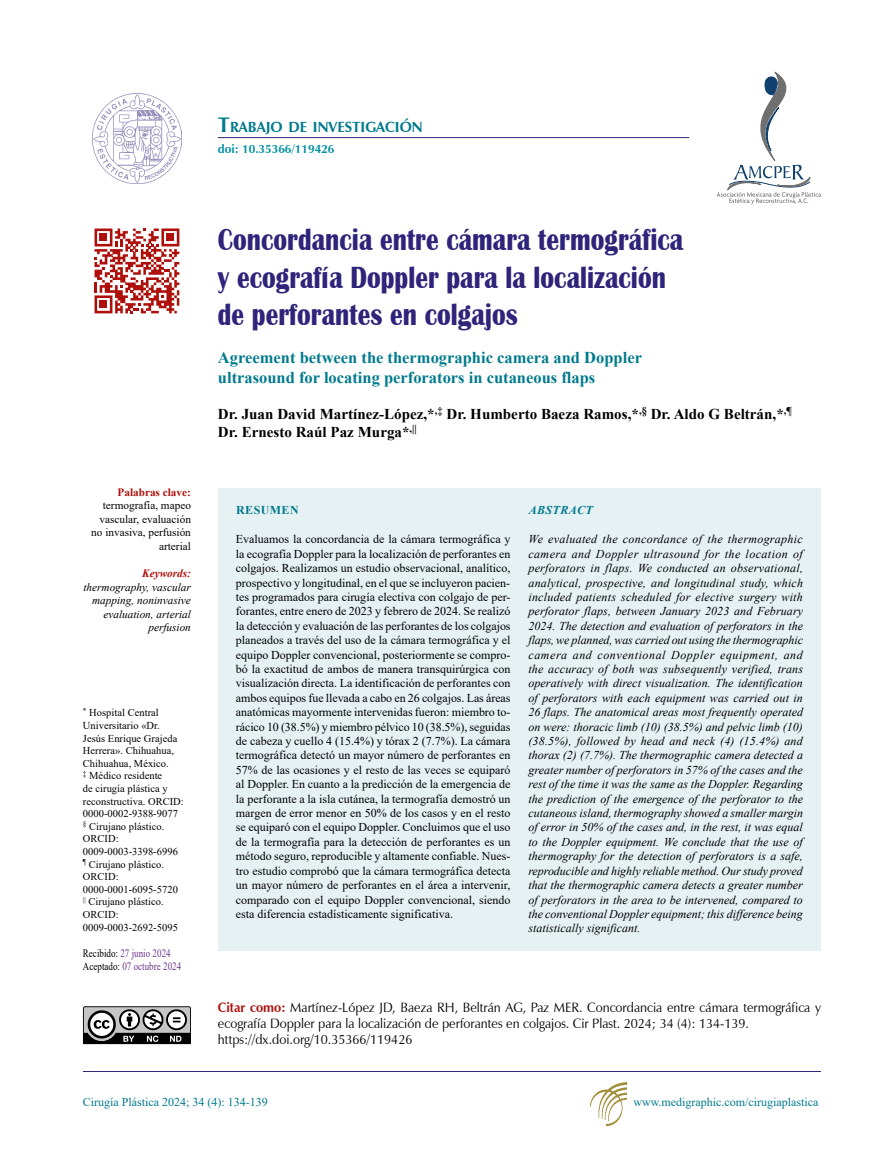
<style>
.page{position:relative;width:893px;height:1170px;background:#fff}
.page>*{position:absolute;margin:0;border:0;box-sizing:border-box;transform-origin:0 0}
.t1{font:700 31.5px/37.8px "Britannic";letter-spacing:.005em;color:#2e247a;scale:.8 1}
.t2{font:700 16.5px/19.8px "Times New Roman";color:#007a8d}
.t3{font:700 15px/18px "Times New Roman";color:#000}
.t4{font:700 14.7px "Zapf Humanist 601 BT";color:#007a8d}
.t5{font:13.5px/16.2px "Zapf Humanist 601 BT";color:#000;scale:.95 1}
.t6{font:12px/14.4px "Times New Roman";color:#000;text-align:justify}
.t7{font:italic 12px/14.4px "Times New Roman";color:#000;text-align:justify}
.t8{font:12px "Times New Roman";color:#007a8d}
.t9{font:700 12px "Zapf Humanist 601 BT";color:#0090a1}
.t10{font:italic 700 12px "Times New Roman";letter-spacing:.035em;color:#007a8d}
.t11{font:700 12px "Times New Roman";letter-spacing:.035em;color:#007a8d}
.t12{font:italic 11.25px/13.5px "Times New Roman";color:#000;text-align:right}
.t13{font:11.25px/13.5px "Times New Roman";color:#000;text-align:right}
.t14{font:11.25px/13.5px "Times New Roman";color:#6e368c;scale:.8 1}
.t15{font:700 11.25px "Times New Roman";color:#ae0f0a}
.t16{font:italic 700 11.25px "Times New Roman";color:#ae0f0a}
.t17{font:10.5px/12.6px "Times New Roman";color:#000}
.s1{font-size:21px}
.s2{color:#000}
.s3{font-weight:700;color:#ae0f0a}
</style>
<div class="page">
<hr style="left:83px;top:1071px;width:738px;height:1px;background:#2e247a">
<svg style="left:717px;top:72px;width:104px;height:132px"></svg>
<svg style="left:83px;top:1006px;width:108px;height:38px"></svg>
<img style="left:591px;top:1082px;width:36px;height:43px">
<hr style="left:218px;top:137px;width:471px;height:1px;background:#2e247a">
<img style="left:92px;top:93px;width:90px;height:90px">
<div style="left:218px;top:488px;width:301px;height:462px;background:#e6f1f4"></div>
<div style="left:519px;top:488px;width:302px;height:462px;background:#e6f1f4"></div>
<svg style="left:95px;top:228px;width:84px;height:85px"></svg>
<div style="left:100px;top:234px;width:7px;height:7px;background:#ae0f0a"></div>
<div style="left:167px;top:234px;width:7px;height:7px;background:#ae0f0a"></div>
<div style="left:100px;top:300px;width:7px;height:8px;background:#ae0f0a"></div>
<p class="t4" style="left:218px;top:117px;width:206px"><span class="s1">T</span>RABAJO DE INVESTIGACIÓN</p>
<p class="t9" style="left:218px;top:141px;width:118px">doi: 10.35366/119426</p>
<p class="t15" style="left:118px;top:484px;width:75px">Palabras clave:</p>
<p class="t13" style="left:91px;top:498px;width:101px">termografía, mapeo vascular, evaluación no invasiva, perfusión arterial</p>
<p class="t16" style="left:142px;top:565px;width:50px">Keywords:</p>
<p class="t12" style="left:83px;top:579px;width:109px">thermography, vascular mapping, noninvasive evaluation, arterial perfusion</p>
<p class="t17" style="left:83px;top:706px;width:102px"><sup>*</sup> Hospital Central<br>Universitario «Dr.<br>Jesús Enrique Grajeda<br>Herrera». Chihuahua,<br>Chihuahua, México.<br><sup>‡</sup> Médico residente<br>de cirugía plástica y reconstructiva. ORCID:<br>0000-0002-9388-9077 <sup>§</sup> Cirujano plástico.<br>ORCID:<br>0009-0003-3398-6996 <sup>¶</sup> Cirujano plástico.<br>ORCID:<br>0000-0001-6095-5720<br><sup>||</sup> Cirujano plástico.<br>ORCID:<br>0009-0003-2692-5095</p>
<p class="t14" style="left:83px;top:945px;width:124px"><span class="s2">Recibido:</span> 27 junio 2024<br><span class="s2">Aceptado:</span> 07 octubre 2024</p>
<h1 class="t1" style="left:218px;top:221px;width:583px">Concordancia entre cámara termográfica y ecografía Doppler para la localización de perforantes en colgajos</h1>
<h2 class="t2" style="left:218px;top:347px;width:426px">Agreement between the thermographic camera and Doppler ultrasound for locating perforators in cutaneous flaps</h2>
<p class="t3" style="left:218px;top:404px;width:576px">Dr. Juan David Martínez-López,*<sup>,‡</sup> Dr. Humberto Baeza Ramos,*<sup>,§</sup> Dr. Aldo G Beltrán,*<sup>,¶<br></sup>Dr. Ernesto Raúl Paz Murga*<sup>,||</sup></p>
<p class="t11" style="left:236px;top:502px;width:64px">RESUMEN</p>
<p class="t6" style="left:236px;top:531px;width:276px">Evaluamos la concordancia de la cámara termográfica y la ecografía Doppler para la localización de perforantes en colgajos. Realizamos un estudio observacional, analítico, prospectivo y longitudinal, en el que se incluyeron pacien&shy;tes programados para cirugía electiva con colgajo de per&shy;forantes, entre enero de 2023 y febrero de 2024. Se realizó la detección y evaluación de las perforantes de los colgajos planeados a través del uso de la cámara termográfica y el equipo Doppler convencional, posteriormente se compro&shy;bó la exactitud de ambos de manera transquirúrgica con visualización directa. La identificación de perforantes con ambos equipos fue llevada a cabo en 26 colgajos. Las áreas anatómicas mayormente intervenidas fueron: miembro to&shy;rácico 10 (38.5%) y miembro pélvico 10 (38.5%), seguidas de cabeza y cuello 4 (15.4%) y tórax 2 (7.7%). La cámara termográfica detectó un mayor número de perforantes en 57% de las ocasiones y el resto de las veces se equiparó al Doppler. En cuanto a la predicción de la emergencia de la perforante a la isla cutánea, la termografía demostró un margen de error menor en 50% de los casos y en el resto se equiparó con el equipo Doppler. Concluimos que el uso de la termografía para la detección de perforantes es un método seguro, reproducible y altamente confiable. Nues&shy;tro estudio comprobó que la cámara termográfica detecta un mayor número de perforantes en el área a intervenir, comparado con el equipo Doppler convencional, siendo esta diferencia estadísticamente significativa.</p>
<p class="t10" style="left:529px;top:502px;width:66px">ABSTRACT</p>
<p class="t7" style="left:528px;top:531px;width:276px">We evaluated the concordance of the thermographic camera and Doppler ultrasound for the location of perforators in flaps. We conducted an observational, analytical, prospective, and longitudinal study, which included patients scheduled for elective surgery with perforator flaps, between January 2023 and February 2024. The detection and evaluation of perforators in the flaps, we planned, was carried out using the thermographic camera and conventional Doppler equipment, and the accuracy of both was subsequently verified, trans operatively with direct visualization. The identification of perforators with each equipment was carried out in 26 flaps. The anatomical areas most frequently operated on were: thoracic limb (10) (38.5%) and pelvic limb (10) (38.5%), followed by head and neck (4) (15.4%) and thorax (2) (7.7%). The thermographic camera detected a greater number of perforators in 57% of the cases and the rest of the time it was the same as the Doppler. Regarding the prediction of the emergence of the perforator to the cutaneous island, thermography showed a smaller margin of error in 50% of the cases and, in the rest, it was equal to the Doppler equipment. We conclude that the use of thermography for the detection of perforators is a safe, reproducible and highly reliable method. Our study proved that the thermographic camera detects a greater number of perforators in the area to be intervened, compared to the conventional Doppler equipment; this difference being statistically significant.</p>
<p class="t5" style="left:218px;top:998px;width:636px"><span class="s3">Citar como:</span> Martínez-López JD, Baeza RH, Beltrán AG, Paz MER. Concordancia entre cámara termográfica y ecografía Doppler para la localización de perforantes en colgajos. Cir Plast. 2024; 34 (4): 134-139. https://dx.doi.org/10.35366/119426</p>
<p class="t8" style="left:83px;top:1093px;width:186px">Cirugía Plástica 2024; 34 (4): 134-139</p>
<p class="t8" style="left:633px;top:1093px;width:187px">www.medigraphic.com/cirugiaplastica</p>
</div>
